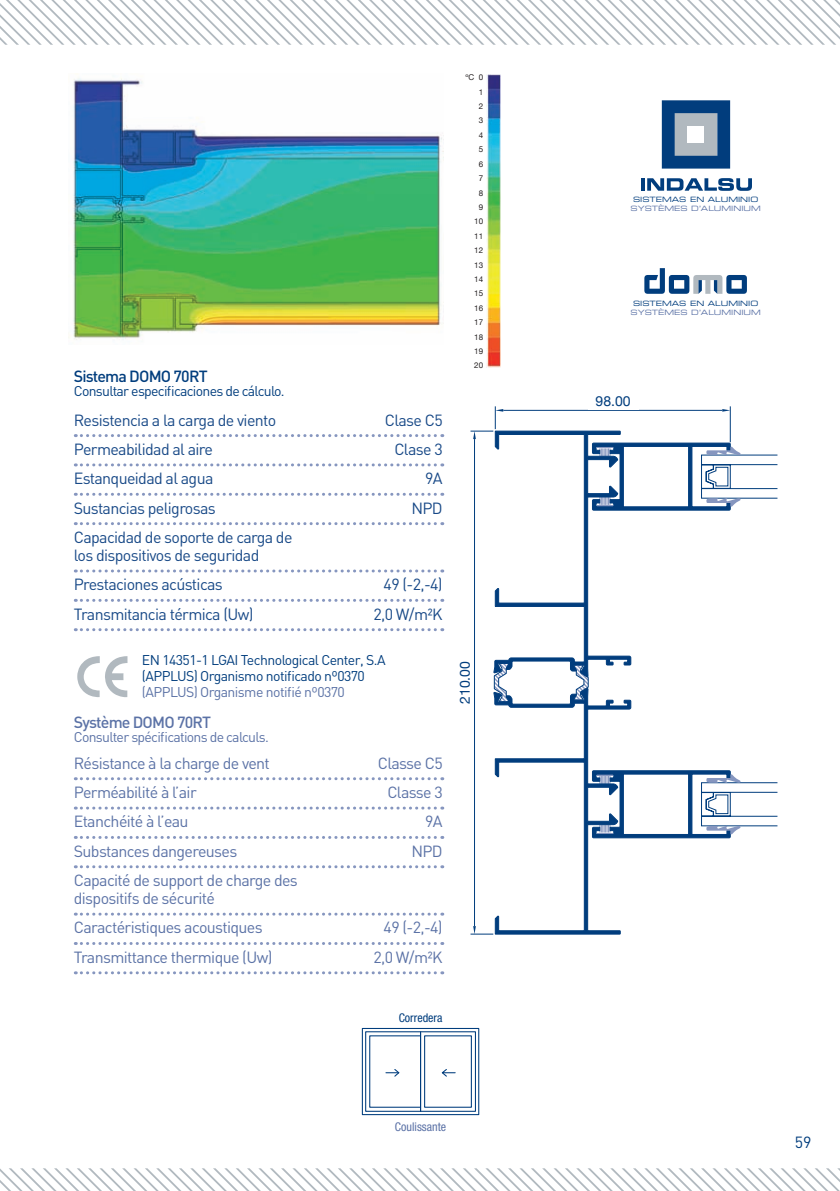
<style>
.page{position:relative;width:840px;height:1191px;background:#fff}
.page>*{position:absolute;margin:0;border:0;box-sizing:border-box;transform-origin:0 0}
.TABLA-2º_idioma{font:16px "DIN";letter-spacing:-.04em;color:#5b72a6}
.TABLA{font:16px "DIN";letter-spacing:-.04em;color:#184987}
.TABLA-SIMPLE_2º_idio{font:16px "DIN";letter-spacing:-.04em;color:#5b72a6}
.TABLA-SIMPLE{font:16px "DIN";letter-spacing:-.04em;color:#184987}
.t1{font:500 16px "DIN";letter-spacing:-.05em;color:#5b72a6}
.t2{font:500 16px "DIN";letter-spacing:-.05em;color:#013d7d}
.t3{font:16px "DIN";color:#013d7d}
.t4{font:14px "DIN";letter-spacing:-.04em;color:#013d7d}
.t5{font:14px "DIN";letter-spacing:-.05em;color:#5b72a6}
.t6{font:14px "Helvetica Neue";color:#013d7d}
.APERTURAS_-_2º_idiom{font:condensed 12px "Helvetica Neue";color:#5b72a6}
.APERTURAS_-_1er_idio{font:condensed 12px "Helvetica Neue";color:#013d7d}
.t7{font:8px "Helvetica Neue";color:#231f20}
.t8{font:7.2px "Eurostile Extended Two";color:#5b72a6}
.t9{font:7.2px "Eurostile Extended Two";color:#013d7d}
</style>
<div class="page">
<svg style="left:0;top:0;width:839px;height:45px"></svg>
<svg style="left:0;top:1168px;width:839px;height:23px"></svg>
<svg style="left:75px;top:777px;width:367px;height:3px"></svg>
<svg style="left:75px;top:806px;width:367px;height:3px"></svg>
<svg style="left:75px;top:836px;width:367px;height:3px"></svg>
<svg style="left:75px;top:865px;width:367px;height:3px"></svg>
<svg style="left:75px;top:912px;width:367px;height:3px"></svg>
<svg style="left:75px;top:942px;width:367px;height:3px"></svg>
<svg style="left:75px;top:971px;width:367px;height:3px"></svg>
<svg style="left:77px;top:656px;width:50px;height:41px"></svg>
<svg style="left:661px;top:100px;width:68px;height:69px;background:#4f759d"></svg>
<svg style="left:641px;top:178px;width:3px;height:13px"></svg>
<svg style="left:647px;top:178px;width:104px;height:13px"></svg>
<svg style="left:644px;top:268px;width:102px;height:26px"></svg>
<div style="left:361px;top:1028px;width:118px;height:87px;border:1px solid #013d7d"></div>
<div style="left:424px;top:1035px;width:47px;height:72px;border:1px solid #013d7d"></div>
<div style="left:365px;top:1031px;width:56px;height:80px;border:1px solid #013d7d"></div>
<div style="left:369px;top:1035px;width:52px;height:72px;border:1px solid #013d7d"></div>
<svg style="left:441px;top:1069px;width:15px;height:8px"></svg>
<svg style="left:386px;top:1069px;width:14px;height:8px"></svg>
<img style="left:68px;top:78px;width:375px;height:262px">
<img style="left:486px;top:74px;width:14px;height:294px">
<svg style="left:740px;top:453px;width:37px;height:373px"></svg>
<svg style="left:470px;top:406px;width:270px;height:528px"></svg>
<div style="left:587px;top:392px;width:51px;height:17px;background:#fff"></div>
<div style="left:456px;top:657px;width:17px;height:51px;background:#fff"></div>
<svg style="left:75px;top:434px;width:367px;height:3px"></svg>
<svg style="left:75px;top:463px;width:367px;height:3px"></svg>
<svg style="left:75px;top:493px;width:367px;height:3px"></svg>
<svg style="left:75px;top:522px;width:367px;height:3px"></svg>
<svg style="left:75px;top:569px;width:367px;height:3px"></svg>
<svg style="left:75px;top:599px;width:367px;height:3px"></svg>
<svg style="left:75px;top:628px;width:367px;height:3px"></svg>
<p class="t2" style="left:74px;top:366px;width:135px">Sistema DOMO 70RT</p>
<p class="t4" style="left:74px;top:382px;width:210px">Consultar especificaciones de cálculo.</p>
<p class="TABLA" style="left:74px;top:410px;width:204px">Resistencia a la carga de viento</p>
<p class="TABLA" style="left:384px;top:410px;width:59px">Clase C5</p>
<p class="TABLA" style="left:74px;top:439px;width:140px">Permeabilidad al aire</p>
<p class="TABLA" style="left:394px;top:439px;width:50px">Clase 3</p>
<p class="TABLA" style="left:74px;top:468px;width:141px">Estanqueidad al agua</p>
<p class="TABLA" style="left:425px;top:468px;width:19px">9A</p>
<p class="TABLA" style="left:74px;top:498px;width:143px">Sustancias peligrosas</p>
<p class="TABLA" style="left:411px;top:498px;width:33px">NPD</p>
<p class="TABLA-SIMPLE" style="left:74px;top:527px;width:220px">Capacidad de soporte de carga de</p>
<p class="TABLA" style="left:74px;top:545px;width:187px">los dispositivos de seguridad</p>
<p class="TABLA" style="left:74px;top:574px;width:150px">Prestaciones acústicas</p>
<p class="TABLA" style="left:383px;top:574px;width:61px">49 (-2,-4)</p>
<p class="TABLA" style="left:74px;top:604px;width:181px">Transmitancia térmica (Uw)</p>
<p class="TABLA" style="left:373px;top:604px;width:71px">2,0 W/m²K</p>
<p class="t4" style="left:142px;top:651px;width:245px">EN 14351-1 LGAI Technological Center, S.A</p>
<p class="t4" style="left:142px;top:667px;width:224px">(APPLUS) Organismo notificado nº0370</p>
<p class="t5" style="left:142px;top:683px;width:204px">(APPLUS) Organisme notifié nº0370</p>
<p class="t1" style="left:74px;top:712px;width:139px">Système DOMO 70RT</p>
<p class="t5" style="left:74px;top:728px;width:194px">Consulter spécifications de calculs.</p>
<p class="TABLA-2º_idioma" style="left:74px;top:753px;width:197px">Résistance à la charge de vent</p>
<p class="TABLA-2º_idioma" style="left:377px;top:753px;width:66px">Classe C5</p>
<p class="TABLA-2º_idioma" style="left:74px;top:782px;width:124px">Perméabilité à l’air</p>
<p class="TABLA-2º_idioma" style="left:387px;top:782px;width:57px">Classe 3</p>
<p class="TABLA-2º_idioma" style="left:74px;top:811px;width:116px">Etanchéité à l’eau</p>
<p class="TABLA-2º_idioma" style="left:425px;top:811px;width:19px">9A</p>
<p class="TABLA-2º_idioma" style="left:74px;top:841px;width:165px">Substances dangereuses</p>
<p class="TABLA-2º_idioma" style="left:411px;top:841px;width:33px">NPD</p>
<p class="TABLA-SIMPLE_2º_idio" style="left:74px;top:870px;width:225px">Capacité de support de charge des</p>
<p class="TABLA-2º_idioma" style="left:74px;top:888px;width:143px">dispositifs de sécurité</p>
<p class="TABLA-2º_idioma" style="left:74px;top:917px;width:190px">Caractéristiques acoustiques</p>
<p class="TABLA-2º_idioma" style="left:383px;top:917px;width:61px">49 (-2,-4)</p>
<p class="TABLA-2º_idioma" style="left:74px;top:947px;width:200px">Transmittance thermique (Uw)</p>
<p class="TABLA-2º_idioma" style="left:373px;top:947px;width:71px">2,0 W/m²K</p>
<p class="t7" style="left:465px;top:72px;width:19px">ºC 0</p>
<p class="t7" style="left:478px;top:86px;width:6px">1</p>
<p class="t7" style="left:478px;top:100px;width:6px">2</p>
<p class="t7" style="left:478px;top:115px;width:6px">3</p>
<p class="t7" style="left:478px;top:129px;width:6px">4</p>
<p class="t7" style="left:478px;top:144px;width:6px">5</p>
<p class="t7" style="left:478px;top:158px;width:6px">6</p>
<p class="t7" style="left:478px;top:172px;width:6px">7</p>
<p class="t7" style="left:478px;top:187px;width:6px">8</p>
<p class="t7" style="left:478px;top:201px;width:6px">9</p>
<p class="t7" style="left:474px;top:216px;width:10px">10</p>
<p class="t7" style="left:474px;top:230px;width:10px">11</p>
<p class="t7" style="left:474px;top:244px;width:10px">12</p>
<p class="t7" style="left:474px;top:259px;width:10px">13</p>
<p class="t7" style="left:474px;top:273px;width:10px">14</p>
<p class="t7" style="left:474px;top:288px;width:10px">15</p>
<p class="t7" style="left:474px;top:302px;width:10px">16</p>
<p class="t7" style="left:474px;top:316px;width:10px">17</p>
<p class="t7" style="left:474px;top:331px;width:10px">18</p>
<p class="t7" style="left:474px;top:345px;width:10px">19</p>
<p class="t7" style="left:474px;top:360px;width:10px">20</p>
<p class="t6" style="left:454px;top:704px;width:44px;rotate:-90deg">210.00</p>
<p class="APERTURAS_-_1er_idio" style="left:398px;top:1010px;width:45px">Corredera</p>
<p class="APERTURAS_-_2º_idiom" style="left:395px;top:1120px;width:53px">Coulissante</p>
<p class="t9" style="left:632px;top:194px;width:127px">SISTEMAS EN ALUMINIO</p>
<p class="t8" style="left:630px;top:203px;width:132px">SYSTÈMES D’ALUMINIUM</p>
<p class="t9" style="left:632px;top:298px;width:127px">SISTEMAS EN ALUMINIO</p>
<p class="t8" style="left:630px;top:307px;width:132px">SYSTÈMES D’ALUMINIUM</p>
<p class="t6" style="left:595px;top:391px;width:37px">98.00</p>
<p class="t3" style="left:794px;top:1132px;width:18px">59</p>
</div>
